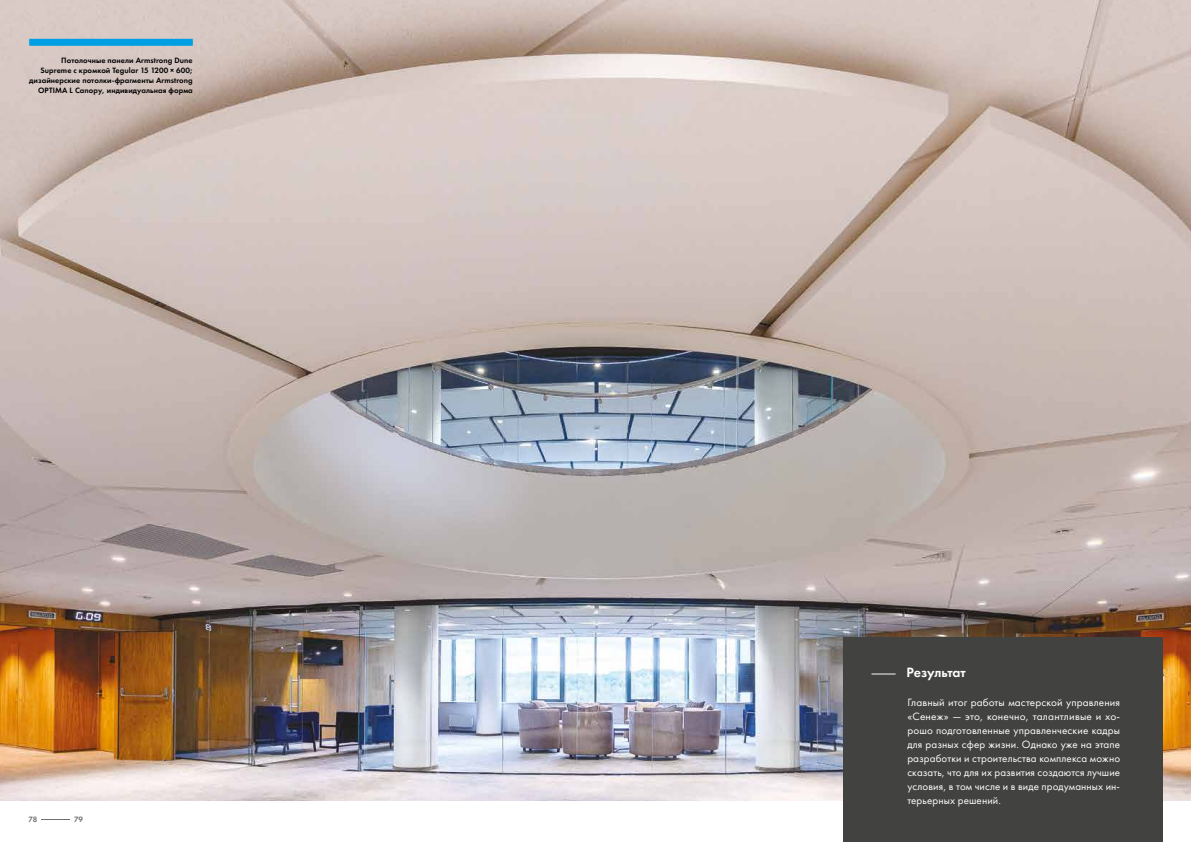
<style>
.page{position:relative;width:1191px;height:842px;background:#fff}
.page>*{position:absolute;margin:0;border:0;box-sizing:border-box;transform-origin:0 0}
.t1{font:600 14px "Futura PT";letter-spacing:-.005em;color:#fff}
.t2{font:11px/14px "Futura PT";letter-spacing:.01em;color:#fff;text-align:justify}
.t3{font:600 8px/10px "Futura PT";letter-spacing:.01em;color:#000;text-align:right}
.t4{font:600 8px "Futura PT";color:#706f6f}
.s1{font-weight:400}
</style>
<div class="page">
<svg style="left:42px;top:819px;width:28px;height:1px"></svg>
<img style="left:0;top:0;width:1191px;height:801px">
<div style="left:29px;top:39px;width:164px;height:7px;background:#009fe3"></div>
<div style="left:843px;top:638px;width:319px;height:204px;background:#424241"></div>
<p class="t3" style="left:29px;top:55px;width:165px">Потолочные панели Armstrong Dune Supreme с кромкой Tegular 15 1200 × 600; дизайнерские потолки-фрагменты Armstrong OPTIMA L Canopy, индивидуальная форма</p>
<p class="t4" style="left:28px;top:814px;width:10px">78</p>
<p class="t4" style="left:74px;top:814px;width:10px">79</p>
<p class="t1" style="left:869px;top:663px;width:98px"><span class="s1">—</span> Результат</p>
<p class="t2" style="left:907px;top:695px;width:214px">Главный итог работы мастерской управления «Сенеж» — это, конечно, талантливые и хо&shy;рошо подготовленные управленческие кадры для разных сфер жизни. Однако уже на этапе разработки и строительства комплекса можно сказать, что для их развития создаются лучшие условия, в том числе и в виде продуманных ин&shy;терьерных решений.</p>
</div>
